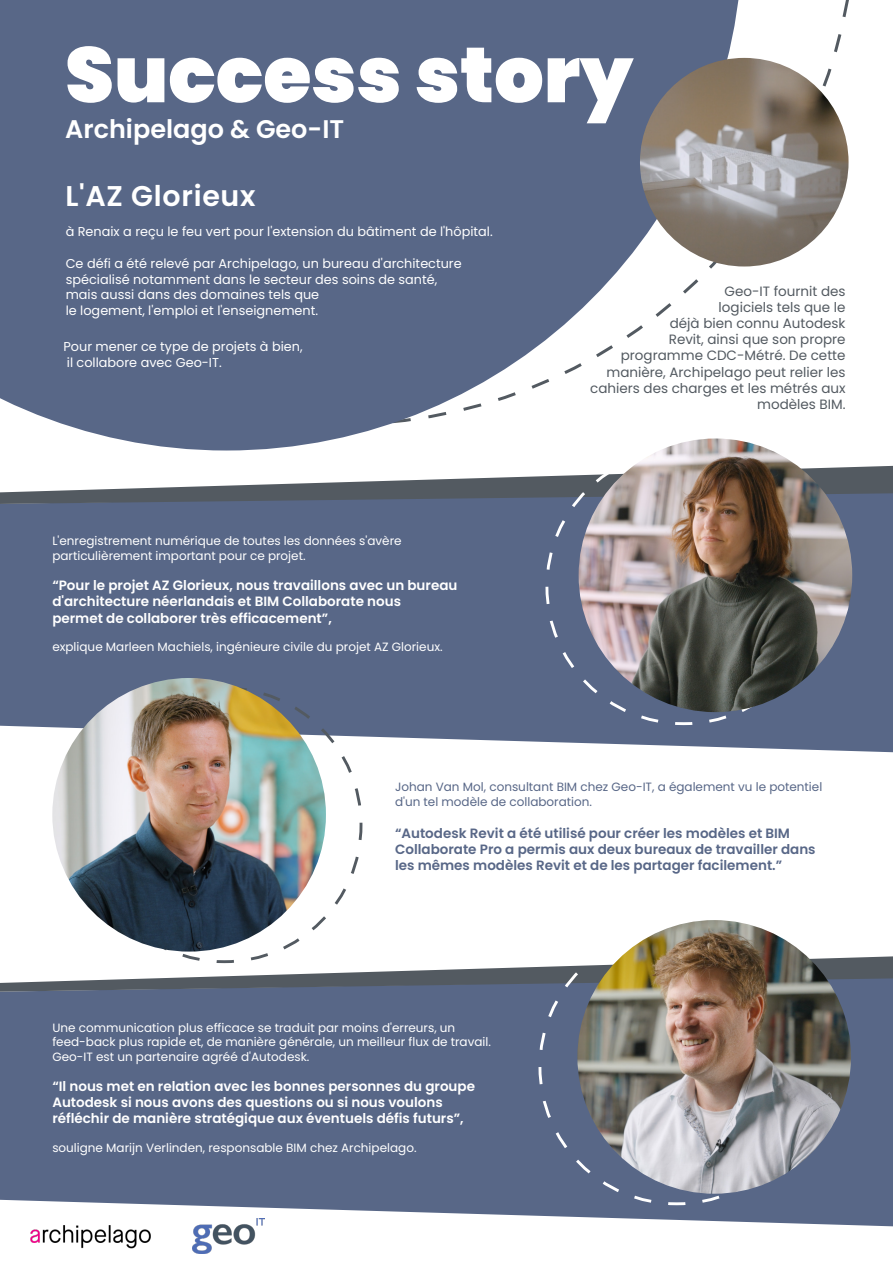
<style>
.page{position:relative;width:893px;height:1263px;background:#fff}
.page>*{position:absolute;margin:0;border:0;box-sizing:border-box;transform-origin:0 0}
.t1{font:900 78px "Poppins";color:#fff}
.t2{font:600 28.5px "Poppins";letter-spacing:.025em;color:#fff}
.t3{font:600 25.5px "Poppins";color:#fff}
.t4{font:600 13.5px/16.2px "Poppins";color:#fff}
.t5{font:13.5px/16.2px "Poppins";color:#535a61;text-align:right}
.t6{font:600 13.5px/16.2px "Poppins";color:#586787}
.t7{font:12.9px/15.5px "Poppins";color:#fff}
.t8{font:12px/14.4px "Poppins";color:#fff}
.t9{font:12px/14.4px "Poppins";color:#586787}
</style>
<div class="page">
<div style="left:0;top:992px;width:893px;height:234px;background:#586787"></div>
<svg style="left:0;top:956px;width:893px;height:36px"></svg>
<img style="left:17px;top:1214px;width:146px;height:35px">
<img style="left:193px;top:1218px;width:71px;height:35px">
<div style="left:0;top:504px;width:893px;height:248px;background:#586787"></div>
<svg style="left:0;top:466px;width:893px;height:38px"></svg>
<img style="left:52px;top:678px;width:274px;height:273px;border-radius:137px">
<img style="left:577px;top:920px;width:274px;height:274px;border-radius:137px">
<img style="left:579px;top:438px;width:273px;height:274px;border-radius:137px">
<svg style="left:0;top:0;width:742px;height:450px;fill:#586787"></svg>
<img style="left:640px;top:58px;width:208px;height:208px;border-radius:104px">
<h1 class="t1" style="left:65px;top:30px;width:569px">Success story</h1>
<h3 class="t3" style="left:65px;top:115px;width:281px">Archipelago &amp; Geo-IT</h3>
<h2 class="t2" style="left:65px;top:180px;width:192px">L'AZ Glorieux</h2>
<p class="t7" style="left:66px;top:224px;width:428px">à Renaix a reçu le feu vert pour l'extension du bâtiment de l'hôpital.</p>
<p class="t7" style="left:66px;top:256px;width:397px">Ce défi a été relevé par Archipelago, un bureau d'architecture spécialisé notamment dans le secteur des soins de santé, mais aussi dans des domaines tels que<br>le logement, l'emploi et l'enseignement.</p>
<p class="t7" style="left:63px;top:339px;width:241px">Pour mener ce type de projets à bien, il collabore avec Geo-IT.</p>
<p class="t8" style="left:52px;top:534px;width:351px">L'enregistrement numérique de toutes les données s'avère particulièrement important pour ce projet.</p>
<p class="t4" style="left:52px;top:577px;width:407px">“Pour le projet AZ Glorieux, nous travaillons avec un bureau d'architecture néerlandais et BIM Collaborate nous<br>permet de collaborer très efficacement”,</p>
<p class="t8" style="left:52px;top:640px;width:392px">explique Marleen Machiels, ingénieure civile du projet AZ Glorieux.</p>
<p class="t5" style="left:590px;top:283px;width:257px">Geo-IT fournit des<br>logiciels tels que le<br>déjà bien connu Autodesk<br>Revit, ainsi que son propre programme CDC-Métré. De cette manière, Archipelago peut relier les cahiers des charges et les métrés aux modèles BIM.</p>
<p class="t9" style="left:395px;top:780px;width:429px">Johan Van Mol, consultant BIM chez Geo-IT, a également vu le potentiel d'un tel modèle de collaboration.</p>
<p class="t6" style="left:395px;top:825px;width:422px">“Autodesk Revit a été utilisé pour créer les modèles et BIM<br>Collaborate Pro a permis aux deux bureaux de travailler dans les mêmes modèles Revit et de les partager facilement.”</p>
<p class="t8" style="left:52px;top:1021px;width:440px">Une communication plus efficace se traduit par moins d'erreurs, un feed-back plus rapide et, de manière générale, un meilleur flux de travail.<br>Geo-IT est un partenaire agréé d'Autodesk.</p>
<p class="t4" style="left:52px;top:1078px;width:424px">“Il nous met en relation avec les bonnes personnes du groupe<br>Autodesk si nous avons des questions ou si nous voulons réfléchir de manière stratégique aux éventuels défis futurs”,</p>
<p class="t8" style="left:52px;top:1140px;width:366px">souligne Marijn Verlinden, responsable BIM chez Archipelago.</p>
</div>
